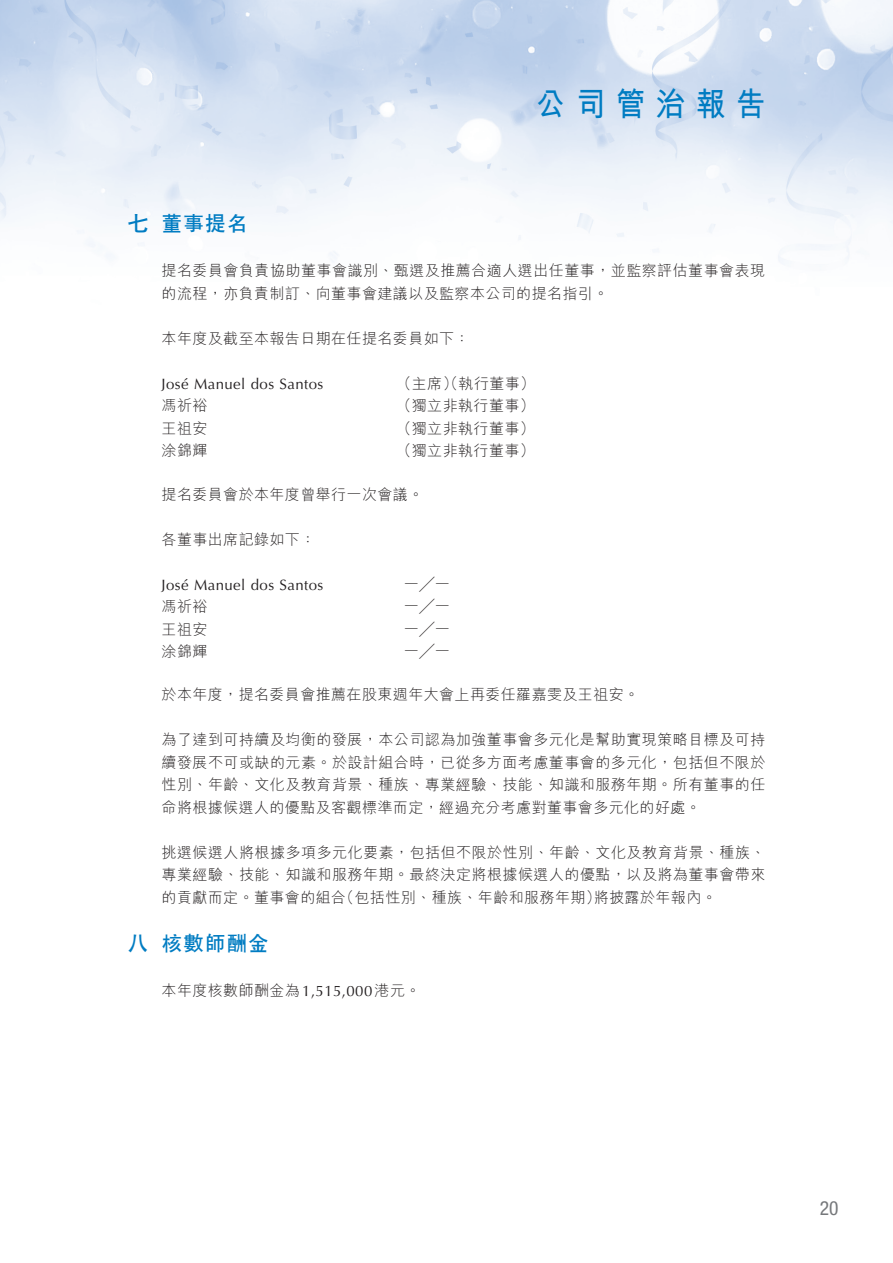
<style>
.page{position:relative;width:893px;height:1263px;background:#fff}
.page>*{position:absolute;margin:0;border:0;box-sizing:border-box;transform-origin:0 0}
.t1{font:700 33px "M Hei HK";letter-spacing:.345em;color:#007cc2;scale:.9 1}
._3__標題{font:700 21px "C Hei 2 HK";letter-spacing:.03em;color:#007cc2}
.t2{font:condensed 19.5px "Helvetica Neue LT Std";color:#76787b}
._1__內文{font:300 15px/22.5px "M Hei HK";letter-spacing:.03em;color:#231f20}
._1__內文-2{font:15px "Optima LT Std";letter-spacing:.03em;color:#231f20}
.s1{font-family:"Optima LT Std";font-weight:400}
</style>
<div class="page">
<img style="left:0;top:0;width:893px;height:268px">
<h1 class="t1" style="left:536px;top:80px;width:257px">公司管治報告</h1>
<p class="_3__標題" style="left:128px;top:213px;width:22px">七</p>
<p class="_3__標題" style="left:128px;top:932px;width:22px">八</p>
<p class="_3__標題" style="left:162px;top:213px;width:87px">董事提名</p>
<p class="_1__內文" style="left:162px;top:259px;width:605px">提名委員會負責協助董事會識別、甄選及推薦合適人選出任董事，並監察評估董事會表現的流程，亦負責制訂、向董事會建議以及監察本公司的提名指引。</p>
<p class="_1__內文" style="left:162px;top:327px;width:309px">本年度及截至本報告日期在任提名委員如下：</p>
<p class="_1__內文" style="left:396px;top:372px;width:140px">（主席）（執行董事(</p>
<p class="_1__內文-2" style="left:162px;top:375px;width:163px">José Manuel dos Santos</p>
<p class="_1__內文" style="left:162px;top:394px;width:47px">馮祈裕</p>
<p class="_1__內文" style="left:162px;top:417px;width:47px">王祖安</p>
<p class="_1__內文" style="left:396px;top:394px;width:140px">（獨立非執行董事(</p>
<p class="_1__內文" style="left:396px;top:417px;width:140px">（獨立非執行董事(</p>
<p class="_1__內文" style="left:162px;top:439px;width:47px">涂錦輝</p>
<p class="_1__內文" style="left:162px;top:482px;width:263px">提名委員會於本年度曾舉行一次會議。</p>
<p class="_1__內文" style="left:162px;top:527px;width:155px">各董事出席記錄如下：</p>
<p class="_1__內文" style="left:404px;top:572px;width:47px">一╱一</p>
<p class="_1__內文" style="left:396px;top:439px;width:140px">（獨立非執行董事(</p>
<p class="_1__內文-2" style="left:162px;top:576px;width:163px">José Manuel dos Santos</p>
<p class="_1__內文" style="left:162px;top:595px;width:47px">馮祈裕</p>
<p class="_1__內文" style="left:162px;top:617px;width:47px">王祖安</p>
<p class="_1__內文" style="left:404px;top:595px;width:47px">一╱一</p>
<p class="_1__內文" style="left:404px;top:617px;width:47px">一╱一</p>
<p class="_1__內文" style="left:404px;top:640px;width:47px">一╱一</p>
<p class="_1__內文" style="left:162px;top:640px;width:47px">涂錦輝</p>
<p class="_1__內文" style="left:162px;top:683px;width:479px">於本年度，提名委員會推薦在股東週年大會上再委任羅嘉雯及王祖安。</p>
<p class="_1__內文" style="left:162px;top:728px;width:605px;text-align:justify">為了達到可持續及均衡的發展，本公司認為加強董事會多元化是幫助實現策略目標及可持續發展不可或缺的元素。於設計組合時，已從多方面考慮董事會的多元化，包括但不限於性別、年齡、文化及教育背景、種族、專業經驗、技能、知識和服務年期。所有董事的任命將根據候選人的優點及客觀標準而定，經過充分考慮對董事會多元化的好處。</p>
<p class="_1__內文" style="left:162px;top:841px;width:605px">挑選候選人將根據多項多元化要素，包括但不限於性別、年齡、文化及教育背景、種族、</p>
<p class="_1__內文" style="left:162px;top:863px;width:605px">專業經驗、技能、知識和服務年期。最終決定將根據候選人的優點，以及將為董事會帶來</p>
<p class="_1__內文" style="left:594px;top:886px;width:124px">將披露於年報內。</p>
<p class="_1__內文" style="left:339px;top:886px;width:263px">（包括性別、種族、年齡和服務年期）</p>
<p class="_1__內文" style="left:162px;top:886px;width:186px">的貢獻而定。董事會的組合</p>
<p class="_3__標題" style="left:162px;top:932px;width:109px">核數師酬金</p>
<p class="_1__內文" style="left:162px;top:979px;width:260px">本年度核數師酬金為<span class="s1">1,515,000</span>港元。</p>
<h3 class="t2" style="left:820px;top:1197px;width:20px">20</h3>
</div>
